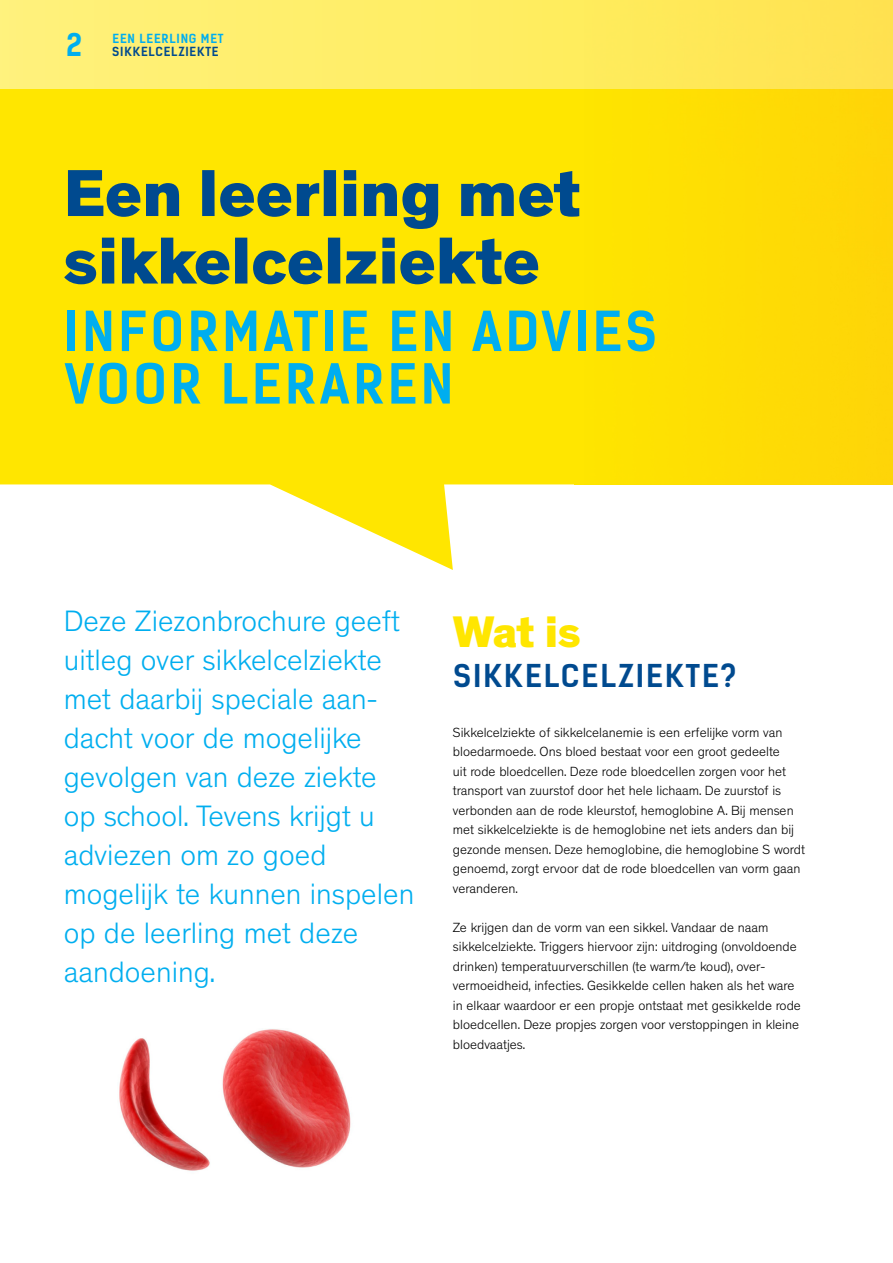
<style>
.page{position:relative;width:893px;height:1263px;background:#fff}
.page>*{position:absolute;margin:0;border:0;box-sizing:border-box;transform-origin:0 0}
.t1{font:800 67.5px/67.5px "Theinhardt";color:#004a8f}
.t2{font:700 52.5px/52.5px "Kelson Sans";letter-spacing:.065em;color:#00aeef}
.t3{font:800 45px "Theinhardt";color:#ffe600}
.t4{font:300 30px/39px "Theinhardt";color:#00aeef}
.t5{font:700 30px "Kelson Sans";letter-spacing:.065em;color:#004a8f}
.t6{font:700 30px "Kelson Sans";color:#00aeef}
.t7{font:300 13.5px/19.5px "Theinhardt";color:#000}
.t8{font:700 12px "Kelson Sans";letter-spacing:.065em;color:#004a8f}
.t9{font:700 12px "Kelson Sans";letter-spacing:.065em;color:#00aeef}
</style>
<div class="page">
<svg style="left:0;top:89px;width:893px;height:481px;fill:#ffe600"></svg>
<div style="left:574px;top:0;width:319px;height:484px;background:#fedd04"></div>
<div style="left:0;top:0;width:893px;height:89px;background:linear-gradient(to right,#fff37c,#ffe54e)"></div>
<img style="left:119px;top:1029px;width:232px;height:142px">
<h3 class="t6" style="left:66px;top:27px;width:18px">2</h3>
<p class="t9" style="left:112px;top:31px;width:113px">EEN LEERLING MET</p>
<p class="t8" style="left:112px;top:44px;width:108px">SIKKELCELZIEKTE</p>
<h1 class="t1" style="left:64px;top:162px;width:518px">Een leerling met sikkelcelziekte</h1>
<h2 class="t2" style="left:64px;top:305px;width:594px">INFORMATIE EN ADVIES<br>VOOR LERAREN</h2>
<p class="t4" style="left:64px;top:601px;width:352px">Deze Ziezonbrochure geeft uitleg over sikkelcelziekte met daarbij speciale aan&shy;dacht voor de mogelijke gevolgen van deze ziekte op school. Tevens krijgt u adviezen om zo goed mogelijk te kunnen inspelen op de leerling met deze aandoening.</p>
<h3 class="t3" style="left:453px;top:604px;width:130px">Wat is</h3>
<h3 class="t5" style="left:453px;top:658px;width:285px">SIKKELCELZIEKTE?</h3>
<p class="t7" style="left:453px;top:722px;width:354px">Sikkelcelziekte of sikkelcelanemie is een erfelijke vorm van bloedarmoede. Ons bloed bestaat voor een groot gedeelte<br>uit rode bloedcellen. Deze rode bloedcellen zorgen voor het transport van zuurstof door het hele lichaam. De zuurstof is verbonden aan de rode kleurstof, hemoglobine A. Bij mensen met sikkelcelziekte is de hemoglobine net iets anders dan bij gezonde mensen. Deze hemoglobine, die hemoglobine S wordt genoemd, zorgt ervoor dat de rode bloedcellen van vorm gaan veranderen.</p>
<p class="t7" style="left:453px;top:917px;width:350px">Ze krijgen dan de vorm van een sikkel. Vandaar de naam sikkelcelziekte. Triggers hiervoor zijn: uitdroging (onvoldoende drinken) temperatuurverschillen (te warm/te koud), over&shy;vermoeidheid, infecties. Gesikkelde cellen haken als het ware in elkaar waardoor er een propje ontstaat met gesikkelde rode bloedcellen. Deze propjes zorgen voor verstoppingen in kleine bloedvaatjes.</p>
</div>
